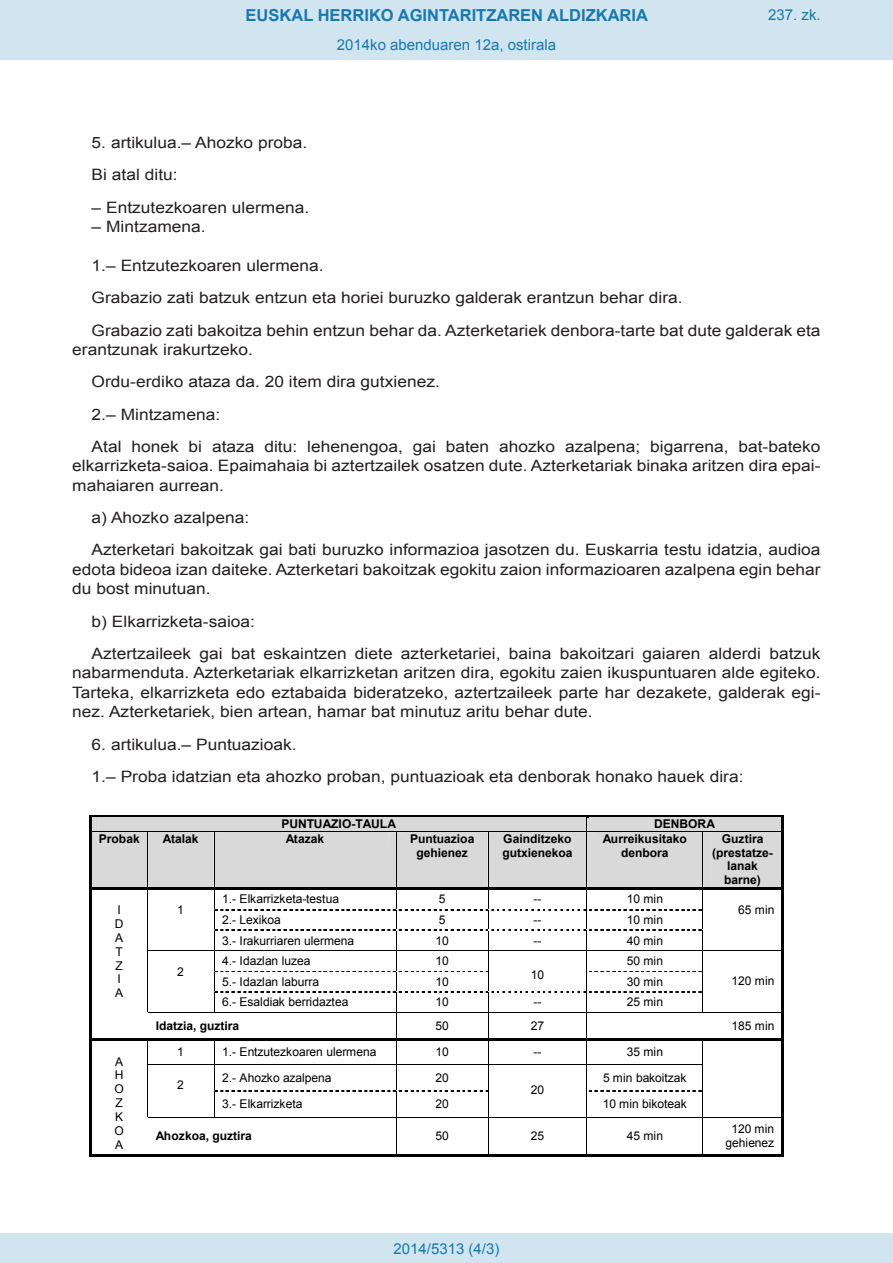
<style>
.page{position:relative;width:893px;height:1263px;background:#fff}
.page>*{position:absolute;margin:0;border:0;box-sizing:border-box;transform-origin:0 0}
.t1{font:700 16.5px "Arial";color:#1879ad}
.BOPVDetalle{font:15.6px/19.5px "Arial";color:#231f20;text-align:justify;scale:1.11 1}
.BOPVLista{font:15.6px "Arial";color:#231f20;scale:1.11 1}
.Paginacion_Centro{font:15px "Arial";color:#1879ad}
.t2{font:12px/13.8px "Arial";letter-spacing:-.005em;color:#000}
.t3{font:700 12px/13.8px "Arial";color:#000;text-align:center}
</style>
<div class="page">
<div style="left:0;top:0;width:893px;height:60px;background:#d0e5f0"></div>
<div style="left:0;top:1233px;width:893px;height:30px;background:#d0e5f0"></div>
<svg style="left:90px;top:815px;width:694px;height:303px"></svg>
<hr style="left:90px;top:1118px;width:2px;height:36px;background:#000">
<hr style="left:92px;top:1154px;width:56px;height:2px;background:#000">
<hr style="left:150px;top:1154px;width:246px;height:2px;background:#000">
<hr style="left:396px;top:1118px;width:1px;height:36px;background:#000">
<hr style="left:398px;top:1154px;width:90px;height:2px;background:#000">
<hr style="left:488px;top:1118px;width:1px;height:36px;background:#000">
<hr style="left:490px;top:1154px;width:96px;height:2px;background:#000">
<hr style="left:586px;top:1118px;width:1px;height:36px;background:#000">
<hr style="left:589px;top:1154px;width:114px;height:2px;background:#000">
<hr style="left:703px;top:1118px;width:1px;height:36px;background:#000">
<hr style="left:705px;top:1154px;width:76px;height:2px;background:#000">
<hr style="left:781px;top:1118px;width:3px;height:36px;background:#000">
<p class="t1" style="left:246px;top:4px;width:404px">EUSKAL HERRIKO AGINTARITZAREN ALDIZKARIA</p>
<p class="Paginacion_Centro" style="left:337px;top:35px;width:221px">2014ko abenduaren 12a, ostirala</p>
<p class="Paginacion_Centro" style="left:768px;top:5px;width:54px">237. zk.</p>
<p class="BOPVDetalle" style="left:92px;top:133px;width:196px">5. artikulua.– Ahozko proba.</p>
<p class="BOPVDetalle" style="left:92px;top:165px;width:79px">Bi atal ditu:</p>
<p class="BOPVLista" style="left:92px;top:197px;width:197px">– Entzutezkoaren ulermena.</p>
<p class="BOPVLista" style="left:92px;top:216px;width:104px">– Mintzamena.</p>
<p class="BOPVDetalle" style="left:92px;top:256px;width:211px">1.– Entzutezkoaren ulermena.</p>
<p class="BOPVDetalle" style="left:92px;top:288px;width:534px">Grabazio zati batzuk entzun eta horiei buruzko galderak erantzun behar dira.</p>
<p class="BOPVDetalle" style="left:72px;top:321px;width:676px;text-indent:19px">Grabazio zati bakoitza behin entzun behar da. Azterketariek denbora-tarte bat dute galderak eta erantzunak irakurtzeko.</p>
<p class="BOPVDetalle" style="left:92px;top:372px;width:315px">Ordu-erdiko ataza da. 20 item dira gutxienez.</p>
<p class="BOPVDetalle" style="left:92px;top:405px;width:117px">2.– Mintzamena:</p>
<p class="BOPVDetalle" style="left:72px;top:437px;width:676px;text-indent:19px">Atal honek bi ataza ditu: lehenengoa, gai baten ahozko azalpena; bigarrena, bat-bateko elkarrizketa-saioa. Epaimahaia bi aztertzailek osatzen dute. Azterketariak binaka aritzen dira epai&shy;mahaiaren aurrean.</p>
<p class="BOPVDetalle" style="left:92px;top:508px;width:143px">a) Ahozko azalpena:</p>
<p class="BOPVDetalle" style="left:72px;top:540px;width:676px;text-indent:19px">Azterketari bakoitzak gai bati buruzko informazioa jasotzen du. Euskarria testu idatzia, audioa edota bideoa izan daiteke. Azterketari bakoitzak egokitu zaion informazioaren azalpena egin behar du bost minutuan.</p>
<p class="BOPVDetalle" style="left:92px;top:612px;width:149px">b) Elkarrizketa-saioa:</p>
<p class="BOPVDetalle" style="left:72px;top:644px;width:676px;text-indent:19px">Aztertzaileek gai bat eskaintzen diete azterketariei, baina bakoitzari gaiaren alderdi batzuk nabarmenduta. Azterketariak elkarrizketan aritzen dira, egokitu zaien ikuspuntuaren alde egiteko.<br>Tarteka, elkarrizketa edo eztabaida bideratzeko, aztertzaileek parte har dezakete, galderak egi&shy;nez. Azterketariek, bien artean, hamar bat minutuz aritu behar dute.</p>
<p class="BOPVDetalle" style="left:92px;top:735px;width:186px">6. artikulua.– Puntuazioak.</p>
<p class="BOPVDetalle" style="left:92px;top:767px;width:589px">1.– Proba idatzian eta ahozko proban, puntuazioak eta denborak honako hauek dira:</p>
<p class="t3" style="left:281px;top:817px;width:116px">PUNTUAZIO-TAULA</p>
<p class="t3" style="left:654px;top:817px;width:62px">DENBORA</p>
<p class="t3" style="left:99px;top:832px;width:42px">Probak</p>
<p class="t3" style="left:163px;top:832px;width:37px">Atalak</p>
<p class="t3" style="left:286px;top:832px;width:40px">Atazak</p>
<p class="t3" style="left:410px;top:832px;width:66px">Puntuazioa gehienez</p>
<p class="t3" style="left:502px;top:832px;width:72px;text-align:left">Gainditzeko gutxienekoa</p>
<p class="t3" style="left:603px;top:832px;width:86px">Aurreikusitako denbora</p>
<p class="t3" style="left:712px;top:832px;width:62px">Guztira (prestatze&shy;lanak barne)</p>
<p class="t2" style="left:115px;top:903px;width:10px">I<br>D<br>A<br>T<br>Z<br>I<br>A</p>
<p class="t2" style="left:177px;top:903px;width:8px">1</p>
<p class="t2" style="left:222px;top:892px;width:118px">1.- Elkarrizketa-testua</p>
<p class="t2" style="left:439px;top:892px;width:8px">5</p>
<p class="t2" style="left:533px;top:892px;width:9px">--</p>
<p class="t2" style="left:627px;top:892px;width:38px">10 min</p>
<p class="t2" style="left:738px;top:903px;width:38px">65 min</p>
<p class="t2" style="left:222px;top:913px;width:60px">2.- Lexikoa</p>
<p class="t2" style="left:439px;top:913px;width:8px">5</p>
<p class="t2" style="left:533px;top:913px;width:9px">--</p>
<p class="t2" style="left:627px;top:913px;width:38px">10 min</p>
<p class="t2" style="left:222px;top:934px;width:134px">3.- Irakurriaren ulermena</p>
<p class="t2" style="left:435px;top:934px;width:15px">10</p>
<p class="t2" style="left:533px;top:934px;width:9px">--</p>
<p class="t2" style="left:627px;top:934px;width:38px">40 min</p>
<p class="t2" style="left:222px;top:954px;width:90px">4.- Idazlan luzea</p>
<p class="t2" style="left:435px;top:954px;width:15px">10</p>
<p class="t2" style="left:627px;top:954px;width:38px">50 min</p>
<p class="t2" style="left:177px;top:965px;width:8px">2</p>
<p class="t2" style="left:531px;top:968px;width:15px">10</p>
<p class="t2" style="left:222px;top:975px;width:98px">5.- Idazlan laburra</p>
<p class="t2" style="left:435px;top:975px;width:15px">10</p>
<p class="t2" style="left:627px;top:975px;width:38px">30 min</p>
<p class="t2" style="left:732px;top:974px;width:44px">120 min</p>
<p class="t2" style="left:222px;top:995px;width:128px">6.- Esaldiak berridaztea</p>
<p class="t2" style="left:435px;top:995px;width:15px">10</p>
<p class="t2" style="left:533px;top:995px;width:9px">--</p>
<p class="t2" style="left:627px;top:995px;width:38px">25 min</p>
<p class="t3" style="left:156px;top:1019px;width:85px">Idatzia, guztira</p>
<p class="t2" style="left:435px;top:1019px;width:15px">50</p>
<p class="t2" style="left:531px;top:1019px;width:15px">27</p>
<p class="t2" style="left:732px;top:1019px;width:44px">185 min</p>
<p class="t2" style="left:114px;top:1055px;width:11px;text-align:justify">A H O Z K O A</p>
<p class="t2" style="left:177px;top:1045px;width:8px">1</p>
<p class="t2" style="left:222px;top:1045px;width:156px">1.- Entzutezkoaren ulermena</p>
<p class="t2" style="left:435px;top:1045px;width:15px">10</p>
<p class="t2" style="left:533px;top:1045px;width:9px">--</p>
<p class="t2" style="left:627px;top:1045px;width:38px">35 min</p>
<p class="t2" style="left:177px;top:1078px;width:8px">2</p>
<p class="t2" style="left:222px;top:1071px;width:111px">2.- Ahozko azalpena</p>
<p class="t2" style="left:435px;top:1071px;width:15px">20</p>
<p class="t2" style="left:603px;top:1071px;width:85px">5 min bakoitzak</p>
<p class="t2" style="left:531px;top:1082px;width:15px">20</p>
<p class="t2" style="left:222px;top:1097px;width:82px">3.- Elkarrizketa</p>
<p class="t2" style="left:435px;top:1097px;width:15px">20</p>
<p class="t2" style="left:603px;top:1097px;width:86px">10 min bikoteak</p>
<p class="t3" style="left:156px;top:1129px;width:98px">Ahozkoa, guztira</p>
<p class="t2" style="left:435px;top:1129px;width:15px">50</p>
<p class="t2" style="left:531px;top:1129px;width:15px">25</p>
<p class="t2" style="left:627px;top:1129px;width:38px">45 min</p>
<p class="t2" style="left:726px;top:1122px;width:50px;text-align:center">120 min gehienez</p>
<p class="Paginacion_Centro" style="left:393px;top:1238px;width:107px">2014/5313 (4/3)</p>
</div>
